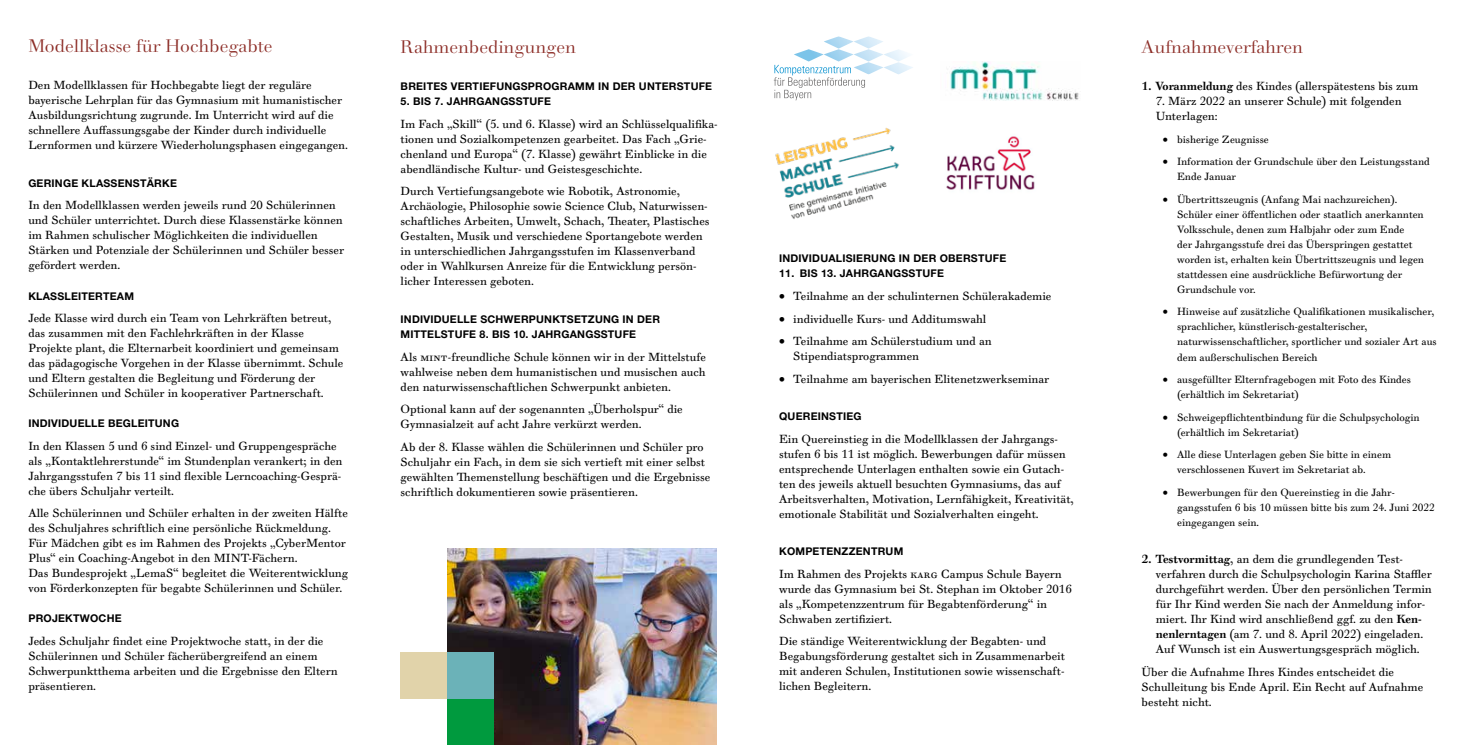
<style>
.page{position:relative;width:1482px;height:745px;background:#fff}
.page>*{position:absolute;margin:0;border:0;box-sizing:border-box;transform-origin:0 0}
.t1{font:17.5px "Walbaum 120 Pro";color:#8c2c26}
.t2{font:11.25px/15px "Walbaum 10 Pro";color:#000}
.t3{font:700 10.62px/15px "Helvetica Neue LT Pro";letter-spacing:.02em;color:#000}
.t4{font:10px/15px "Walbaum 10 Pro";color:#000}
.s1{font-weight:700}
</style>
<div class="page">
<img style="left:950px;top:61px;width:129px;height:39px">
<img style="left:447px;top:548px;width:269px;height:196px">
<div style="left:400px;top:652px;width:47px;height:46px;background:#e1d3aa"></div>
<div style="left:447px;top:698px;width:46px;height:46px;background:#009a3e"></div>
<div style="left:447px;top:652px;width:46px;height:46px;background:#6bb2b8"></div>
<img style="left:775px;top:128px;width:124px;height:91px">
<img style="left:824px;top:36px;width:59px;height:13px">
<img style="left:794px;top:49px;width:114px;height:13px">
<img style="left:861px;top:62px;width:52px;height:12px">
<svg style="left:773px;top:65px;width:92px;height:35px"></svg>
<img style="left:946px;top:136px;width:89px;height:54px">
<h1 class="t1" style="left:28px;top:35px;width:245px">Modellklasse für Hochbegabte</h1>
<p class="t2" style="left:28px;top:78px;width:321px">Den Modellklassen für Hochbegabte liegt der reguläre bayerische Lehrplan für das Gymnasium mit humanistischer Ausbildungsrichtung zugrunde. Im Unterricht wird auf die schnellere Auffassungsgabe der Kinder durch individuelle Lernformen und kürzere Wiederholungsphasen eingegangen.</p>
<p class="t3" style="left:28px;top:175px;width:150px">GERINGE KLASSENSTÄRKE</p>
<p class="t2" style="left:28px;top:198px;width:317px">In den Modellklassen werden jeweils rund 20 Schülerinnen und Schüler unterrichtet. Durch diese Klassenstärke können im Rahmen schulischer Möglichkeiten die individuellen Stärken und Potenziale der Schülerinnen und Schüler besser gefördert werden.</p>
<p class="t3" style="left:28px;top:288px;width:107px">KLASSLEITERTEAM</p>
<p class="t2" style="left:28px;top:310px;width:316px">Jede Klasse wird durch ein Team von Lehrkräften betreut, das zusammen mit den Fachlehrkräften in der Klasse Projekte plant, die Elternarbeit koordiniert und gemeinsam das pädagogische Vorgehen in der Klasse übernimmt. Schule und Eltern gestalten die Begleitung und Förderung der Schülerinnen und Schüler in kooperativer Partnerschaft.</p>
<p class="t3" style="left:28px;top:415px;width:152px">INDIVIDUELLE BEGLEITUNG</p>
<p class="t2" style="left:28px;top:438px;width:315px">In den Klassen 5 und 6 sind Einzel- und Gruppengespräche als „Kontaktlehrerstunde“ im Stundenplan verankert; in den Jahrgangsstufen 7 bis 11 sind flexible Lerncoaching-Gesprä&shy;che übers Schuljahr verteilt.</p>
<p class="t2" style="left:28px;top:505px;width:321px">Alle Schülerinnen und Schüler erhalten in der zweiten Hälfte des Schuljahres schriftlich eine persönliche Rückmeldung.<br>Für Mädchen gibt es im Rahmen des Projekts „CyberMentor Plus“ ein Coaching-Angebot in den MINT-Fächern.<br>Das Bundesprojekt „LemaS“ begleitet die Weiterentwicklung von Förderkonzepten für begabte Schülerinnen und Schüler.</p>
<p class="t3" style="left:28px;top:610px;width:95px">PROJEKTWOCHE</p>
<p class="t2" style="left:28px;top:633px;width:311px">Jedes Schuljahr findet eine Projektwoche statt, in der die Schülerinnen und Schüler fächerübergreifend an einem Schwerpunktthema arbeiten und die Ergebnisse den Eltern präsentieren.</p>
<h1 class="t1" style="left:400px;top:36px;width:177px">Rahmenbedingungen</h1>
<p class="t3" style="left:400px;top:79px;width:313px">BREITES VERTIEFUNGSPROGRAMM IN DER UNTERSTUFE</p>
<p class="t3" style="left:400px;top:94px;width:152px">5. BIS 7. JAHRGANGSSTUFE</p>
<p class="t2" style="left:400px;top:116px;width:318px">Im Fach „Skill“ (5. und 6. Klasse) wird an Schlüsselqualifika&shy;tionen und Sozialkompetenzen gearbeitet. Das Fach „Grie&shy;chenland und Europa“ (7. Klasse) gewährt Einblicke in die abendländische Kultur- und Geistesgeschichte.</p>
<p class="t2" style="left:400px;top:184px;width:310px">Durch Vertiefungsangebote wie Robotik, Astronomie, Archäologie, Philosophie sowie Science Club, Naturwissen&shy;schaftliches Arbeiten, Umwelt, Schach, Theater, Plastisches Gestalten, Musik und verschiedene Sportangebote werden in unterschiedlichen Jahrgangsstufen im Klassenverband oder in Wahlkursen Anreize für die Entwicklung persön&shy;licher Interessen geboten.</p>
<p class="t3" style="left:400px;top:311px;width:261px">INDIVIDUELLE SCHWERPUNKTSETZUNG IN DER<br>MITTELSTUFE 8. BIS 10. JAHRGANGSSTUFE</p>
<p class="t2" style="left:400px;top:349px;width:307px;text-align:justify">Als MINT -freundliche Schule können wir in der Mittelstufe wahlweise neben dem humanistischen und musischen auch den naturwissenschaftlichen Schwerpunkt anbieten.</p>
<p class="t2" style="left:400px;top:401px;width:284px">Optional kann auf der sogenannten „Überholspur“ die<br>Gymnasialzeit auf acht Jahre verkürzt werden.</p>
<p class="t2" style="left:400px;top:439px;width:311px">Ab der 8. Klasse wählen die Schülerinnen und Schüler pro Schuljahr ein Fach, in dem sie sich vertieft mit einer selbst gewählten Themenstellung beschäftigen und die Ergebnisse schriftlich dokumentieren sowie präsentieren.</p>
<p class="t3" style="left:779px;top:251px;width:228px">INDIVIDUALISIERUNG IN DER OBERSTUFE</p>
<p class="t3" style="left:779px;top:266px;width:166px">11. BIS 13. JAHRGANGSSTUFE</p>
<p class="t2" style="left:779px;top:288px;width:274px">• Teilnahme an der schulinternen Schülerakademie</p>
<p class="t2" style="left:779px;top:311px;width:209px">• individuelle Kurs- und Additumswahl</p>
<p class="t2" style="left:793px;top:333px;width:200px;text-indent:-14px">• Teilnahme am Schülerstudium und an<br>Stipendiatsprogrammen</p>
<p class="t2" style="left:779px;top:371px;width:272px">• Teilnahme am bayerischen Elitenetzwerkseminar</p>
<p class="t3" style="left:779px;top:408px;width:84px">QUEREINSTIEG</p>
<p class="t2" style="left:779px;top:431px;width:296px">Ein Quereinstieg in die Modellklassen der Jahrgangs&shy;stufen 6 bis 11 ist möglich. Bewerbungen dafür müssen entsprechende Unterlagen enthalten sowie ein Gutach&shy;ten des jeweils aktuell besuchten Gymnasiums, das auf Arbeitsverhalten, Motivation, Lernfähigkeit, Kreativität, emotionale Stabilität und Sozialverhalten eingeht.</p>
<p class="t3" style="left:779px;top:543px;width:126px">KOMPETENZZENTRUM</p>
<p class="t2" style="left:779px;top:566px;width:294px">Im Rahmen des Projekts KARG Campus Schule Bayern wurde das Gymnasium bei St. Stephan im Oktober 2016 als „Kompetenzzentrum für Begabtenförderung“ in Schwaben zertifiziert.</p>
<p class="t2" style="left:779px;top:633px;width:287px">Die ständige Weiterentwicklung der Begabten- und Begabungsförderung gestaltet sich in Zusammenarbeit mit anderen Schulen, Institutionen sowie wissenschaft&shy;lichen Begleitern.</p>
<h1 class="t1" style="left:1141px;top:36px;width:163px">Aufnahmeverfahren</h1>
<p class="t2" style="left:1141px;top:79px;width:278px"><span class="s1">1. Voranmeldung</span> des Kindes (allerspätestens bis zum</p>
<p class="t2" style="left:1155px;top:94px;width:247px">7. März 2022 an unserer Schule) mit folgenden<br>Unterlagen:</p>
<p class="t4" style="left:1162px;top:132px;width:107px">• bisherige Zeugnisse</p>
<p class="t4" style="left:1176px;top:154px;width:254px;text-indent:-14px">• Information der Grundschule über den Leistungsstand<br>Ende Januar</p>
<p class="t4" style="left:1176px;top:192px;width:248px;text-indent:-14px">• Übertrittszeugnis (Anfang Mai nachzureichen).<br>Schüler einer öffentlichen oder staatlich anerkannten Volksschule, denen zum Halbjahr oder zum Ende<br>der Jahrgangsstufe drei das Überspringen gestattet worden ist, erhalten kein Übertrittszeugnis und legen stattdessen eine ausdrückliche Befürwortung der Grundschule vor.</p>
<p class="t4" style="left:1176px;top:304px;width:261px;text-indent:-14px">• Hinweise auf zusätzliche Qualifikationen musikalischer, sprachlicher, künstlerisch-gestalterischer, naturwissenschaftlicher, sportlicher und sozialer Art aus dem außerschulischen Bereich</p>
<p class="t4" style="left:1176px;top:372px;width:235px;text-indent:-14px">• ausgefüllter Elternfragebogen mit Foto des Kindes (erhältlich im Sekretariat)</p>
<p class="t4" style="left:1176px;top:409px;width:244px;text-indent:-14px">• Schweigepflichtentbindung für die Schulpsychologin (erhältlich im Sekretariat)</p>
<p class="t4" style="left:1176px;top:447px;width:215px;text-indent:-14px">• Alle diese Unterlagen geben Sie bitte in einem verschlossenen Kuvert im Sekretariat ab.</p>
<p class="t4" style="left:1176px;top:484px;width:259px;text-indent:-14px">• Bewerbungen für den Quereinstieg in die Jahr&shy;gangsstufen 6 bis 10 müssen bitte bis zum 24. Juni 2022 eingegangen sein.</p>
<p class="t2" style="left:1155px;top:551px;width:277px;text-indent:-14px"><span class="s1">2. Testvormittag</span>, an dem die grundlegenden Test&shy;verfahren durch die Schulpsychologin Karina Staffler durchgeführt werden. Über den persönlichen Termin für Ihr Kind werden Sie nach der Anmeldung infor&shy;miert. Ihr Kind wird anschließend ggf. zu den <span class="s1">Ken&shy;nenlerntagen</span> (am 7. und 8. April 2022) eingeladen.<br>Auf Wunsch ist ein Auswertungsgespräch möglich.</p>
<p class="t2" style="left:1141px;top:664px;width:283px">Über die Aufnahme Ihres Kindes entscheidet die<br>Schulleitung bis Ende April. Ein Recht auf Aufnahme besteht nicht.</p>
</div>
